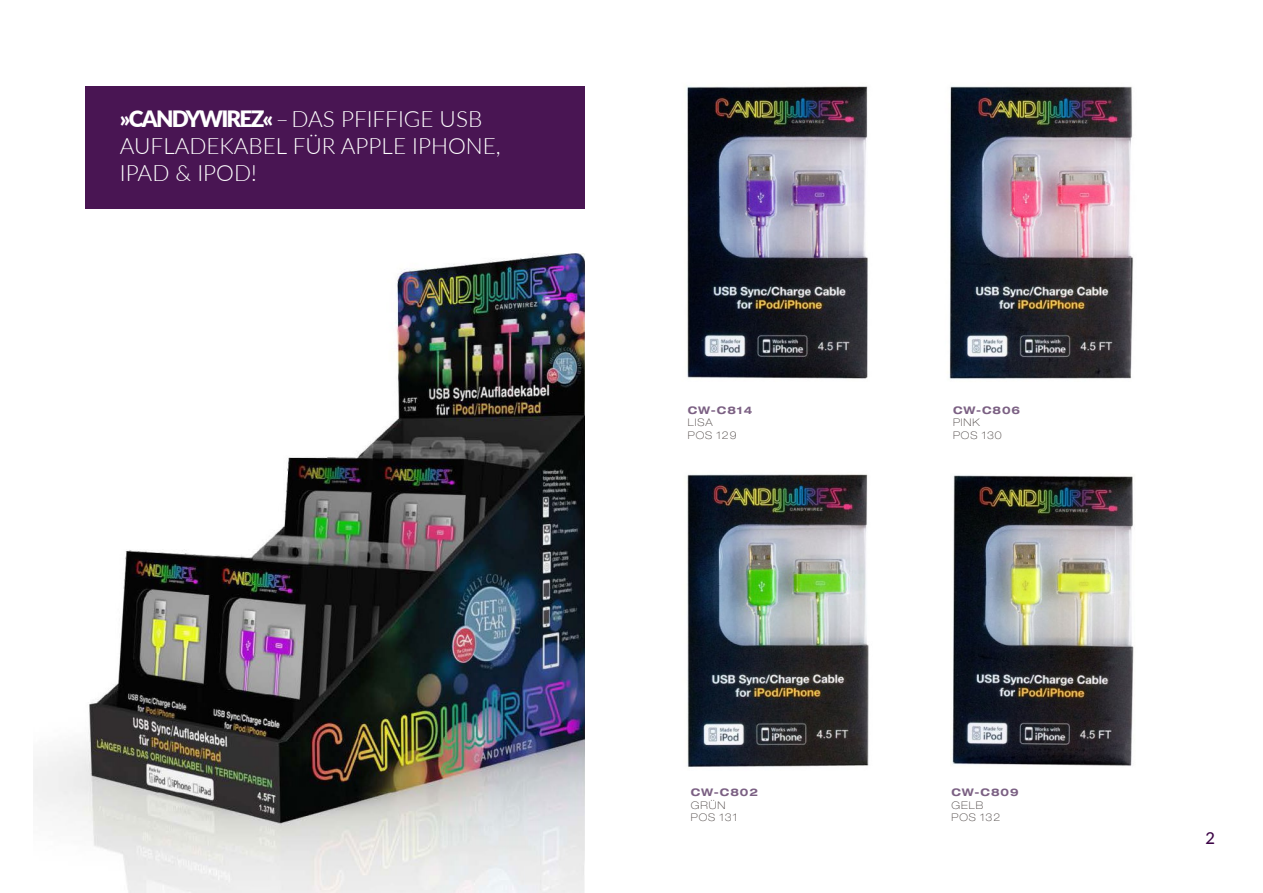
<style>
.page{position:relative;width:1263px;height:893px;background:#fff}
.page>*{position:absolute;margin:0;border:0;box-sizing:border-box;transform-origin:0 0}
.t1{font:300 22.5px/27px "Lato";color:#fff}
.t2{font:500 16.5px "Lato";color:#3c0446}
.t3{font:100 expanded 10.5px "Helvetica Neue LT Std";letter-spacing:.09em;color:#463f3d}
.t4{font:700 expanded 10.5px "Helvetica Neue LT Std";letter-spacing:.09em;color:#7b6083}
.s1{font-weight:900}
</style>
<div class="page">
<img style="left:687px;top:86px;width:181px;height:293px">
<img style="left:949px;top:86px;width:184px;height:293px">
<img style="left:33px;top:253px;width:552px;height:640px">
<img style="left:687px;top:474px;width:182px;height:293px">
<img style="left:952px;top:475px;width:182px;height:291px">
<div style="left:85px;top:86px;width:500px;height:122px;background:#491553"></div>
<p class="t1" style="left:120px;top:104px;width:382px"><span class="s1">»CANDYWIREZ«</span> – DAS PFIFFIGE USB<br>AUFLADEKABEL FÜR APPLE IPHONE,<br>IPAD &amp; IPOD!</p>
<p class="t4" style="left:688px;top:403px;width:66px">CW-C814</p>
<p class="t3" style="left:688px;top:416px;width:26px">LISA</p>
<p class="t3" style="left:688px;top:429px;width:50px">POS 129</p>
<p class="t4" style="left:691px;top:786px;width:69px">CW-C802</p>
<p class="t3" style="left:691px;top:799px;width:36px">GRÜN</p>
<p class="t3" style="left:691px;top:811px;width:48px">POS 131</p>
<p class="t4" style="left:953px;top:403px;width:69px">CW-C806</p>
<p class="t3" style="left:953px;top:416px;width:28px">PINK</p>
<p class="t3" style="left:953px;top:429px;width:50px">POS 130</p>
<p class="t4" style="left:951px;top:786px;width:69px">CW-C809</p>
<p class="t3" style="left:951px;top:799px;width:33px">GELB</p>
<p class="t3" style="left:951px;top:811px;width:50px">POS 132</p>
<p class="t2" style="left:1205px;top:826px;width:11px">2</p>
</div>
